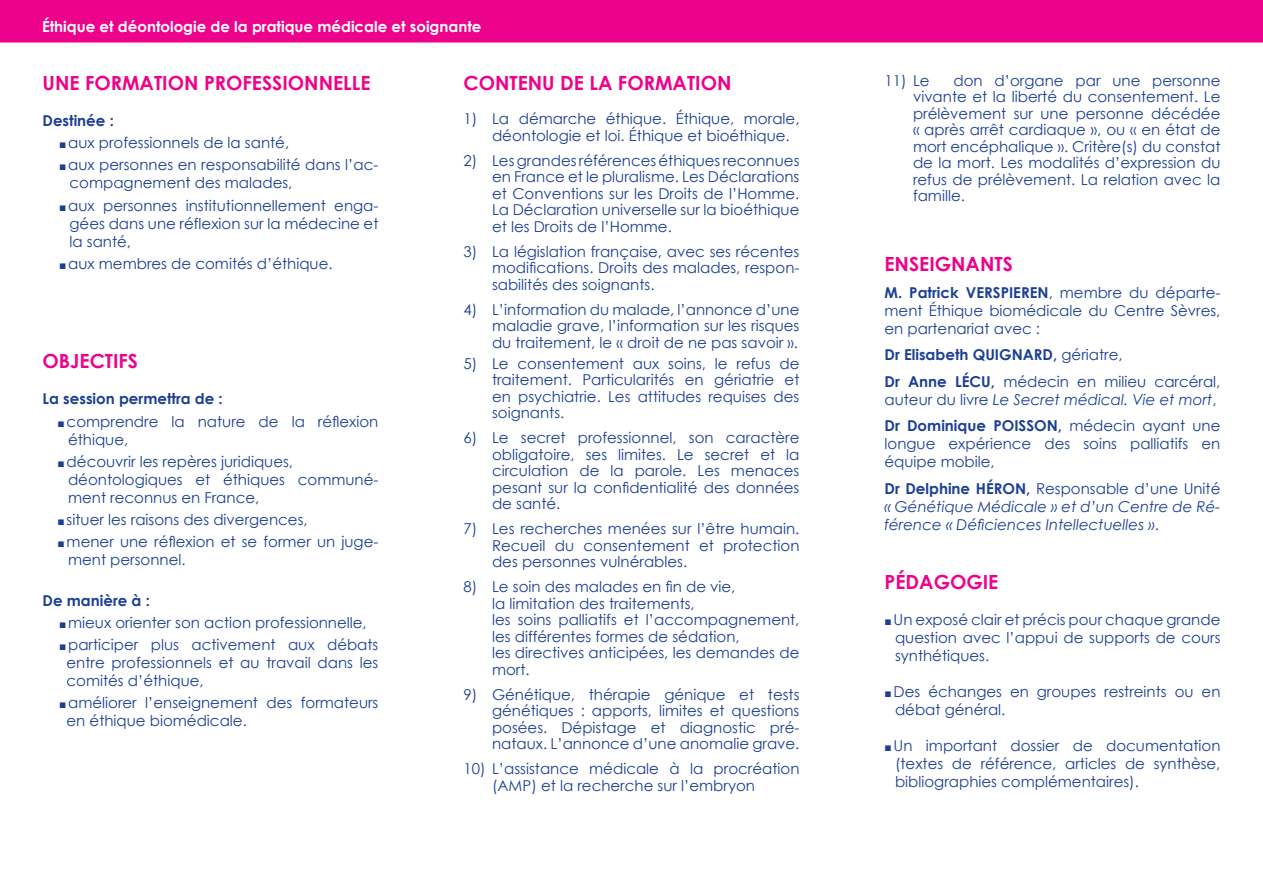
<style>
.page{position:relative;width:1263px;height:893px;background:#fff}
.page>*{position:absolute;margin:0;border:0;box-sizing:border-box;transform-origin:0 0}
.t1{font:700 19.5px "Century Gothic";color:#ed028c}
.t2{font:15px/16.5px "Century Gothic";color:#1b3f94;text-align:justify}
.t3{font:italic 15px/18px "Century Gothic";color:#1b3f94;text-align:justify}
.t4{font:700 15px "Century Gothic";color:#1b3f94}
.t5{font:700 15px "Century Gothic";color:#fff}
.s1{font-size:12px}
.s2{font-weight:700}
.s3{font-weight:400}
.s4{font-style:italic}
.s5{font-weight:700;font-style:normal}
.s6{font-style:normal}
</style>
<div class="page">
<div style="left:1px;top:1px;width:1262px;height:41px;background:#ed028c"></div>
<div style="left:0;top:0;width:1263px;height:43px;border:2px solid #ed028c"></div>
<p class="t5" style="left:42px;top:15px;width:441px">Éthique et déontologie de la pratique médicale et soignante</p>
<p class="t1" style="left:43px;top:68px;width:329px">UNE FORMATION PROFESSIONNELLE</p>
<p class="t4" style="left:43px;top:109px;width:73px">Destinée :</p>
<p class="t2" style="left:59px;top:134px;width:232px"><span class="s1">■</span> aux professionnels de la santé,</p>
<p class="t2" style="left:70px;top:156px;width:310px;line-height:18px;text-indent:-10px"><span class="s1">■</span> aux personnes en responsabilité dans l’ac&shy;compagnement des malades,</p>
<p class="t2" style="left:70px;top:196px;width:310px;line-height:18px;text-indent:-10px"><span class="s1">■</span> aux personnes institutionnellement enga&shy;gées dans une réflexion sur la médecine et la santé,</p>
<p class="t2" style="left:59px;top:255px;width:275px"><span class="s1">■</span> aux membres de comités d’éthique.</p>
<p class="t1" style="left:43px;top:347px;width:97px">OBJECTIFS</p>
<p class="t4" style="left:43px;top:388px;width:182px">La session permettra de :</p>
<p class="t2" style="left:68px;top:412px;width:312px;line-height:18px;text-indent:-10px"><span class="s1">■</span> comprendre la nature de la réflexion éthique,</p>
<p class="t2" style="left:58px;top:453px;width:237px"><span class="s1">■</span> découvrir les repères juridiques,</p>
<p class="t2" style="left:68px;top:470px;width:312px;line-height:18px">déontologiques et éthiques communé&shy;ment reconnus en France,</p>
<p class="t2" style="left:58px;top:511px;width:252px"><span class="s1">■</span> situer les raisons des divergences,</p>
<p class="t2" style="left:68px;top:533px;width:312px;line-height:18px;text-indent:-10px"><span class="s1">■</span> mener une réflexion et se former un juge&shy;ment personnel.</p>
<p class="t4" style="left:43px;top:589px;width:109px">De manière à :</p>
<p class="t2" style="left:59px;top:614px;width:309px"><span class="s1">■</span> mieux orienter son action professionnelle,</p>
<p class="t2" style="left:67px;top:636px;width:313px;line-height:18px;text-indent:-8px"><span class="s1">■</span> participer plus activement aux débats entre professionnels et au travail dans les comités d’éthique,</p>
<p class="t2" style="left:67px;top:694px;width:313px;line-height:18px;text-indent:-8px"><span class="s1">■</span> améliorer l’enseignement des formateurs en éthique biomédicale.</p>
<p class="t1" style="left:463px;top:68px;width:269px">CONTENU DE LA FORMATION</p>
<p class="t2" style="left:492px;top:110px;width:309px;text-indent:-28px">1) La démarche éthique. Éthique, morale, déontologie et loi. Éthique et bioéthique.</p>
<p class="t2" style="left:492px;top:152px;width:309px;text-indent:-28px">2) Les grandes références éthiques reconnues en France et le pluralisme. Les Déclarations et Conventions sur les Droits de l’Homme.<br>La Déclaration universelle sur la bioéthique et les Droits de l’Homme.</p>
<p class="t2" style="left:492px;top:243px;width:309px;text-indent:-28px">3) La législation française, avec ses récentes modifications. Droits des malades, respon&shy;sabilités des soignants.</p>
<p class="t2" style="left:492px;top:301px;width:309px;text-indent:-28px">4) L’information du malade, l’annonce d’une maladie grave, l’information sur les risques du traitement, le « droit de ne pas savoir ».</p>
<p class="t2" style="left:492px;top:355px;width:309px;text-indent:-28px">5) Le consentement aux soins, le refus de traitement. Particularités en gériatrie et en psychiatrie. Les attitudes requises des soignants.</p>
<p class="t2" style="left:492px;top:429px;width:309px;text-indent:-28px">6) Le secret professionnel, son caractère obligatoire, ses limites. Le secret et la circulation de la parole. Les menaces pesant sur la confidentialité des données de santé.</p>
<p class="t2" style="left:492px;top:520px;width:309px;text-indent:-28px">7) Les recherches menées sur l’être humain.<br>Recueil du consentement et protection des personnes vulnérables.</p>
<p class="t2" style="left:463px;top:578px;width:273px">8) Le soin des malades en fin de vie,</p>
<p class="t2" style="left:492px;top:595px;width:204px">la limitation des traitements,</p>
<p class="t2" style="left:492px;top:611px;width:309px">les soins palliatifs et l’accompagnement, les différentes formes de sédation,</p>
<p class="t2" style="left:492px;top:644px;width:309px">les directives anticipées, les demandes de mort.</p>
<p class="t2" style="left:492px;top:686px;width:309px;text-indent:-28px">9) Génétique, thérapie génique et tests génétiques : apports, limites et questions posées. Dépistage et diagnostic pré&shy;nataux. L’annonce d’une anomalie grave.</p>
<p class="t2" style="left:492px;top:760px;width:309px;text-indent:-28px">10) L’assistance médicale à la procréation (AMP) et la recherche sur l’embryon</p>
<p class="t2" style="left:884px;top:72px;width:47px">11) Le</p>
<p class="t2" style="left:913px;top:72px;width:309px;text-indent:40px">don d’organe par une personne vivante et la liberté du consentement. Le prélèvement sur une personne décédée « après arrêt cardiaque », ou « en état de mort encéphalique ». Critère(s) du constat de la mort. Les modalités d’expression du refus de prélèvement. La relation avec la famille.</p>
<p class="t1" style="left:884px;top:249px;width:130px">ENSEIGNANTS</p>
<p class="t2" style="left:884px;top:283px;width:337px;line-height:18px"><span class="s2">M. Patrick VERSPIEREN</span>, membre du départe&shy;ment Éthique biomédicale du Centre Sèvres, en partenariat avec :</p>
<p class="t4" style="left:884px;top:344px;width:240px">Dr Elisabeth QUIGNARD, <span class="s3">gériatre,</span></p>
<p class="t2" style="left:884px;top:372px;width:337px;line-height:18px"><span class="s2">Dr Anne LÉCU,</span> médecin en milieu carcéral, auteur du livre <span class="s4">Le Secret médical. Vie et mort</span>,</p>
<p class="t2" style="left:884px;top:417px;width:337px;line-height:18px"><span class="s2">Dr Dominique POISSON,</span> médecin ayant une longue expérience des soins palliatifs en équipe mobile,</p>
<p class="t3" style="left:884px;top:479px;width:337px"><span class="s5">Dr Delphine HÉRON,</span> <span class="s6">Responsable d’une Unité </span>« Génétique Médicale » et d’un Centre de Ré&shy;férence « Déficiences Intellectuelles »<span class="s6">.</span></p>
<p class="t1" style="left:884px;top:567px;width:115px">PÉDAGOGIE</p>
<p class="t2" style="left:895px;top:611px;width:327px;line-height:18px;text-indent:-10px"><span class="s1">■</span> Un exposé clair et précis pour chaque grande question avec l’appui de supports de cours synthétiques.</p>
<p class="t2" style="left:895px;top:683px;width:327px;line-height:18px;text-indent:-10px"><span class="s1">■</span> Des échanges en groupes restreints ou en débat général.</p>
<p class="t2" style="left:895px;top:737px;width:327px;line-height:18px;text-indent:-10px"><span class="s1">■</span> Un important dossier de documentation (textes de référence, articles de synthèse, bibliographies complémentaires).</p>
</div>
